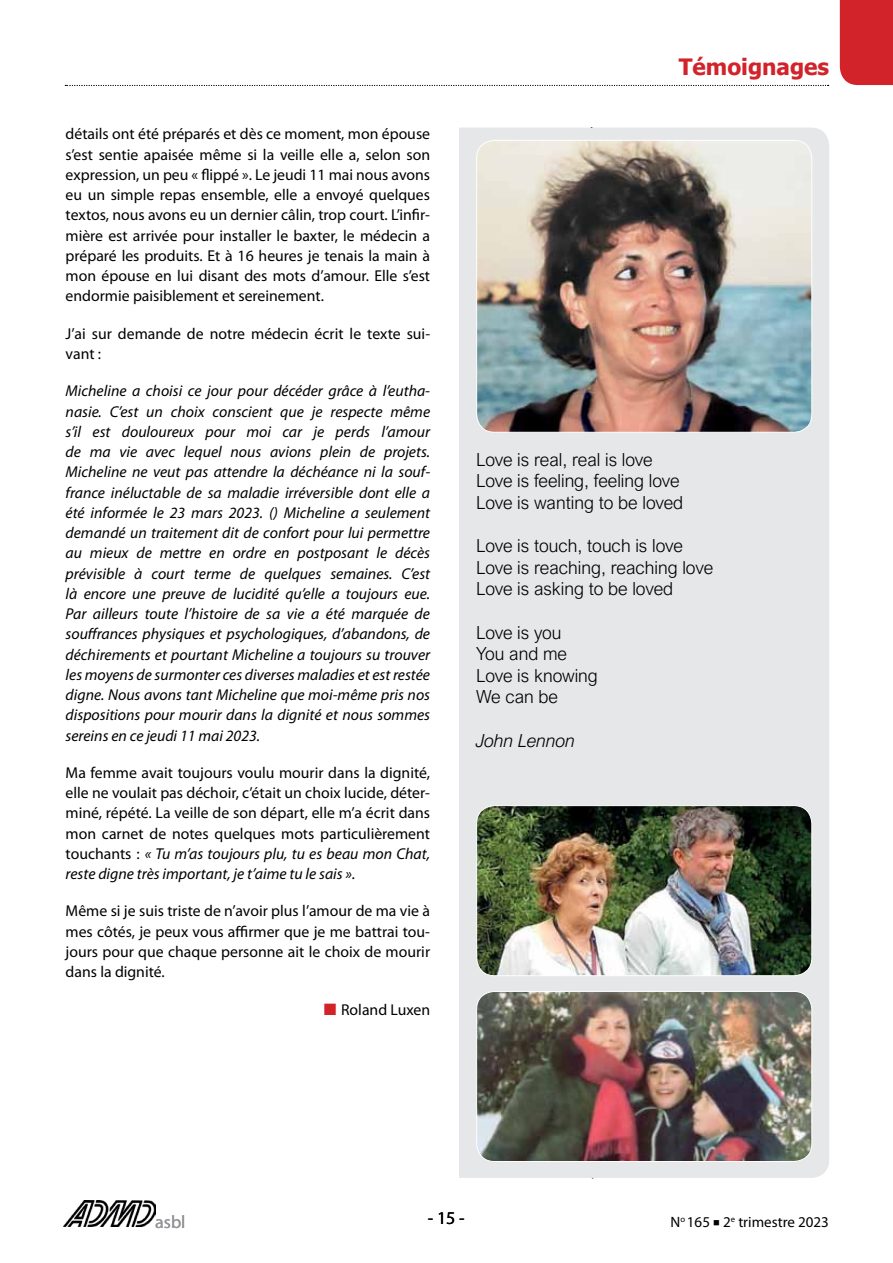
<style>
.page{position:relative;width:893px;height:1263px;background:#fff}
.page>*{position:absolute;margin:0;border:0;box-sizing:border-box;transform-origin:0 0}
.t1{font:700 22.5px "Tahoma";color:#d2232a}
.t2{font:300 18px/21.6px "Arial Nova";color:#000}
.t3{font:italic 300 18px "Arial Nova";color:#000}
.t4{font:18px "Myriad Pro";color:#939598}
.t5{font:18px "Myriad Pro";color:#000}
.t6{font:15.75px/20.2px "Myriad Pro";color:#000;text-align:justify}
.t7{font:italic 15.75px/20.2px "Myriad Pro";color:#000;text-align:justify}
.t8{font:15px "Myriad Pro";color:#000}
.s1{font-style:italic}
</style>
<div class="page">
<img style="left:64px;top:1200px;width:91px;height:26px">
<svg style="left:65px;top:85px;width:764px;height:1px"></svg>
<div style="left:840px;top:0;width:53px;height:85px;background:#d2232a"></div>
<div style="left:459px;top:128px;width:370px;height:1050px;background:#e6e7e8"></div>
<img style="left:477px;top:991px;width:335px;height:170px">
<div style="left:476px;top:991px;width:336px;height:171px;border:1px solid #fff;border-radius:18px"></div>
<img style="left:477px;top:806px;width:335px;height:170px">
<div style="left:476px;top:805px;width:336px;height:171px;border:1px solid #fff;border-radius:18px"></div>
<img style="left:477px;top:140px;width:335px;height:292px">
<div style="left:476px;top:140px;width:336px;height:293px;border:1px solid #fff;border-radius:18px"></div>
<p class="t6" style="left:66px;top:124px;width:366px">détails ont été préparés et dès ce moment, mon épouse s’est sentie apaisée même si la veille elle a, selon son expression, un peu « flippé ». Le jeudi 11 mai nous avons eu un simple repas ensemble, elle a envoyé quelques textos, nous avons eu un dernier câlin, trop court. L’infir&shy;mière est arrivée pour installer le baxter, le médecin a préparé les produits. Et à 16 heures je tenais la main à mon épouse en lui disant des mots d’amour. Elle s’est endormie paisiblement et sereinement.</p>
<p class="t6" style="left:66px;top:323px;width:366px">J’ai sur demande de notre médecin écrit le texte sui&shy;vant :</p>
<p class="t7" style="left:66px;top:381px;width:366px">Micheline a choisi ce jour pour décéder grâce à l’eutha&shy;nasie. C’est un choix conscient que je respecte même s’il est douloureux pour moi car je perds l’amour de ma vie avec lequel nous avions plein de projets.<br>Micheline ne veut pas attendre la déchéance ni la souf&shy;france inéluctable de sa maladie irréversible dont elle a été informée le 23 mars 2023. () Micheline a seulement demandé un traitement dit de confort pour lui permettre au mieux de mettre en ordre en postposant le décès prévisible à court terme de quelques semaines. C’est là encore une preuve de lucidité qu’elle a toujours eue.<br>Par ailleurs toute l’histoire de sa vie a été marquée de souffrances physiques et psychologiques, d’abandons, de déchirements et pourtant Micheline a toujours su trouver les moyens de surmonter ces diverses maladies et est restée digne. Nous avons tant Micheline que moi-même pris nos dispositions pour mourir dans la dignité et nous sommes sereins en ce jeudi 11 mai 2023.</p>
<p class="t6" style="left:66px;top:762px;width:366px">Ma femme avait toujours voulu mourir dans la dignité, elle ne voulait pas déchoir, c’était un choix lucide, déter&shy;miné, répété. La veille de son départ, elle m’a écrit dans mon carnet de notes quelques mots particulièrement touchants : <span class="s1">« Tu m’as toujours plu, tu es beau mon Chat, reste digne très important, je t’aime tu le sais ».</span></p>
<p class="t6" style="left:66px;top:901px;width:366px">Même si je suis triste de n’avoir plus l’amour de ma vie à mes côtés, je peux vous affirmer que je me battrai tou&shy;jours pour que chaque personne ait le choix de mourir dans la dignité.</p>
<p class="t6" style="left:341px;top:999px;width:91px">Roland Luxen</p>
<h1 class="t1" style="left:679px;top:51px;width:152px">Témoignages</h1>
<p class="t2" style="left:476px;top:448px;width:209px">Love is real, real is love<br>Love is feeling, feeling love<br>Love is wanting to be loved</p>
<p class="t2" style="left:476px;top:535px;width:239px">Love is touch, touch is love<br>Love is reaching, reaching love<br>Love is asking to be loved</p>
<p class="t2" style="left:476px;top:621px;width:123px">Love is you<br>You and me<br>Love is knowing<br>We can be</p>
<p class="t3" style="left:476px;top:730px;width:101px">John Lennon</p>
<p class="t4" style="left:155px;top:1210px;width:32px">asbl</p>
<p class="t5" style="left:428px;top:1207px;width:39px">- 15 -</p>
<p class="t8" style="left:670px;top:1213px;width:160px">N<sup>o</sup> 165 ■ 2<sup>e</sup> trimestre 2023</p>
</div>
